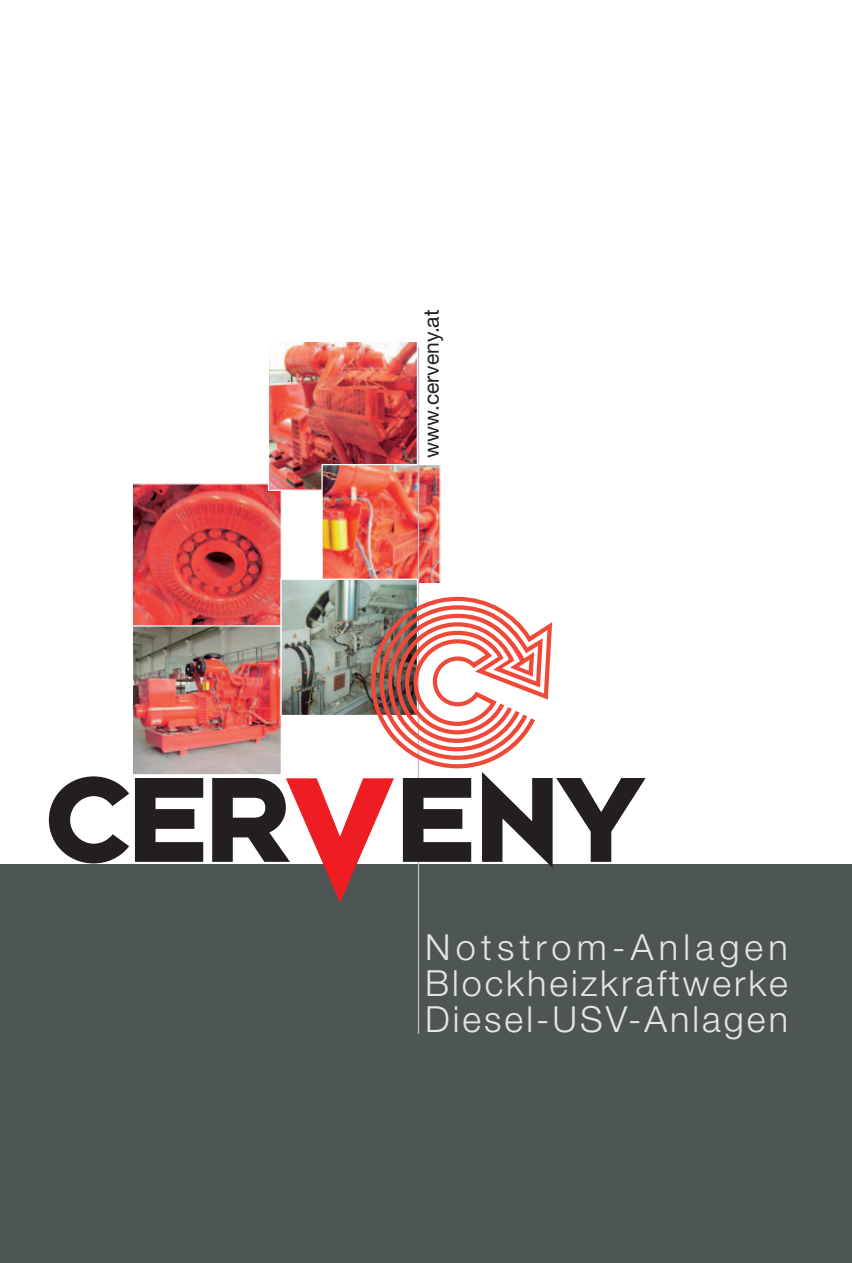
<style>
.page{position:relative;width:852px;height:1263px;background:#fff}
.page>*{position:absolute;margin:0;border:0;box-sizing:border-box;transform-origin:0 0}
.t1{font:700 133.5px "Bonn";letter-spacing:-.01em;color:#231f20}
.t2{font:300 36px/36px "Helvetica Neue";letter-spacing:.085em;color:#e4e5e7;text-align:justify}
.t3{font:21px "Helvetica Neue";color:#231f20}
.s1{font-size:184.5px;color:#ee1d23}
</style>
<div class="page">
<img style="left:134px;top:485px;width:146px;height:140px">
<div style="left:132px;top:483px;width:150px;height:150px;border:1px solid #fff"></div>
<img style="left:270px;top:343px;width:146px;height:146px">
<div style="left:268px;top:341px;width:150px;height:150px;border:1px solid #fff"></div>
<div style="left:0;top:864px;width:851px;height:399px;background:#4e5555"></div>
<img style="left:134px;top:627px;width:146px;height:146px">
<div style="left:132px;top:625px;width:150px;height:150px;border:1px solid #fff"></div>
<img style="left:323px;top:466px;width:115px;height:116px">
<div style="left:321px;top:464px;width:119px;height:120px;border:1px solid #fff"></div>
<hr style="left:417px;top:347px;width:2px;height:687px;background:#bebfc2">
<img style="left:282px;top:581px;width:134px;height:133px">
<div style="left:280px;top:579px;width:138px;height:137px;border:1px solid #fff"></div>
<svg style="left:371px;top:597px;width:181px;height:171px"></svg>
<p class="t3" style="left:424px;top:458px;width:150px;rotate:-90deg">www.cerveny.at</p>
<h1 class="t1" style="left:45px;top:775px;width:599px">CER<span class="s1">V</span>ENY</h1>
<p class="t2" style="left:425px;top:932px;width:364px">Notstrom-Anlagen Blockheizkraftwerke Diesel-USV-Anlagen</p>
</div>
